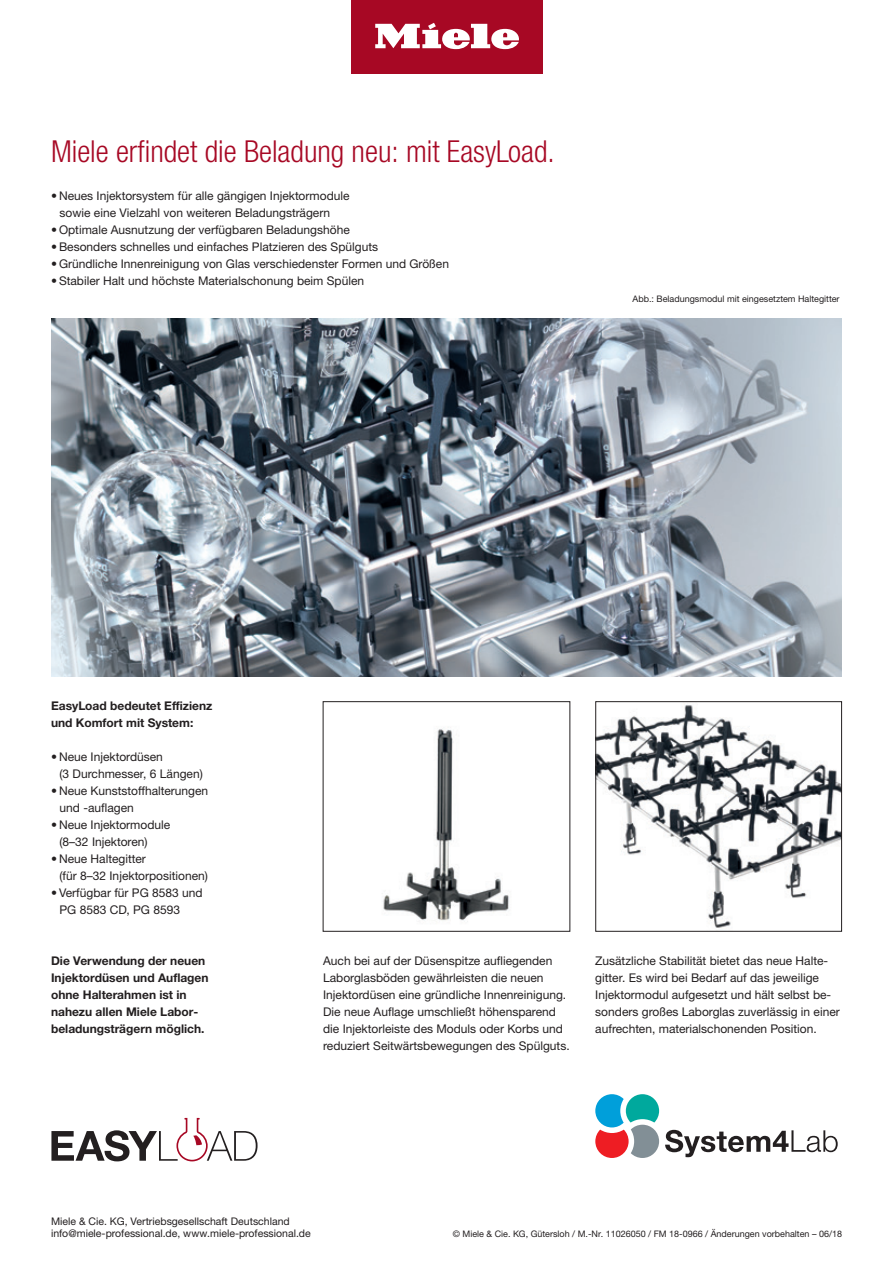
<style>
.page{position:relative;width:893px;height:1263px;background:#fff}
.page>*{position:absolute;margin:0;border:0;box-sizing:border-box;transform-origin:0 0}
.t1{font:300 condensed 30.3px "Helvetica Neue LTW1 G";color:#a70824}
.t2{font:12px/17px "Helvetica Neue LTW1 G";color:#231f20}
.t3{font:700 12px/17px "Helvetica Neue LTW1 G";color:#231f20}
.t4{font:10.5px/12.8px "Helvetica Neue LTW1 G";color:#231f20}
.t5{font:9px "Helvetica Neue LTW1 G";color:#231f20}
</style>
<div class="page">
<div style="left:351px;top:0;width:191px;height:73px;background:#a70824"></div>
<svg style="left:375px;top:22px;width:144px;height:27px"></svg>
<img style="left:597px;top:705px;width:243px;height:223px">
<div style="left:595px;top:701px;width:247px;height:231px;border:1px solid #231f20"></div>
<img style="left:383px;top:729px;width:126px;height:193px">
<div style="left:323px;top:701px;width:247px;height:231px;border:1px solid #231f20"></div>
<img style="left:51px;top:319px;width:791px;height:357px">
<svg style="left:595px;top:1094px;width:64px;height:64px"></svg>
<svg style="left:665px;top:1130px;width:173px;height:27px"></svg>
<svg style="left:51px;top:1118px;width:207px;height:43px"></svg>
<h1 class="t1" style="left:51px;top:133px;width:505px">Miele erfindet die Beladung neu: mit EasyLoad.</h1>
<p class="t2" style="left:60px;top:187px;width:292px;text-indent:-9px">• Neues Injektorsystem für alle gängigen Injektormodule sowie eine Vielzahl von weiteren Beladungsträgern</p>
<p class="t2" style="left:51px;top:221px;width:300px">• Optimale Ausnutzung der verfügbaren Beladungshöhe</p>
<p class="t2" style="left:51px;top:238px;width:329px">• Besonders schnelles und einfaches Platzieren des Spülguts</p>
<p class="t2" style="left:51px;top:255px;width:400px">• Gründliche Innenreinigung von Glas verschiedenster Formen und Größen</p>
<p class="t2" style="left:51px;top:272px;width:315px">• Stabiler Halt und höchste Materialschonung beim Spülen</p>
<p class="t5" style="left:632px;top:293px;width:209px">Abb.: Beladungsmodul mit eingesetztem Haltegitter</p>
<p class="t3" style="left:51px;top:697px;width:163px">EasyLoad bedeutet Effizienz und Komfort mit System:</p>
<p class="t2" style="left:60px;top:748px;width:145px;text-indent:-9px">• Neue Injektordüsen<br>(3 Durchmesser, 6 Längen)</p>
<p class="t2" style="left:60px;top:782px;width:150px;text-indent:-9px">• Neue Kunststoffhalterungen und -auflagen</p>
<p class="t2" style="left:60px;top:816px;width:112px;text-indent:-9px">• Neue Injektormodule (8–32 Injektoren)</p>
<p class="t2" style="left:60px;top:850px;width:150px;text-indent:-9px">• Neue Haltegitter<br>(für 8–32 Injektorpositionen)</p>
<p class="t2" style="left:60px;top:884px;width:145px;text-indent:-9px">• Verfügbar für PG 8583 und<br>PG 8583 CD, PG 8593</p>
<p class="t3" style="left:51px;top:952px;width:159px">Die Verwendung der neuen<br>Injektordüsen und Auflagen ohne Halterahmen ist in nahezu allen Miele Labor&shy;beladungsträgern möglich.</p>
<p class="t2" style="left:323px;top:952px;width:248px">Auch bei auf der Düsenspitze aufliegenden Laborglasböden gewährleisten die neuen Injektordüsen eine gründliche Innenreinigung.<br>Die neue Auflage umschließt höhensparend die Injektorleiste des Moduls oder Korbs und reduziert Seitwärtsbewegungen des Spülguts.</p>
<p class="t2" style="left:595px;top:952px;width:246px">Zusätzliche Stabilität bietet das neue Halte&shy;gitter. Es wird bei Bedarf auf das jeweilige Injektormodul aufgesetzt und hält selbst be&shy;sonders großes Laborglas zuverlässig in einer aufrechten, materialschonenden Position.</p>
<p class="t4" style="left:51px;top:1214px;width:261px">Miele &amp; Cie. KG, Vertriebsgesellschaft Deutschland info@miele-professional.de, www.miele-professional.de</p>
<p class="t5" style="left:453px;top:1229px;width:391px">© Miele &amp; Cie. KG, Gütersloh / M.-Nr. 11026050 / FM 18-0966 / Änderungen vorbehalten – 06/18</p>
</div>
